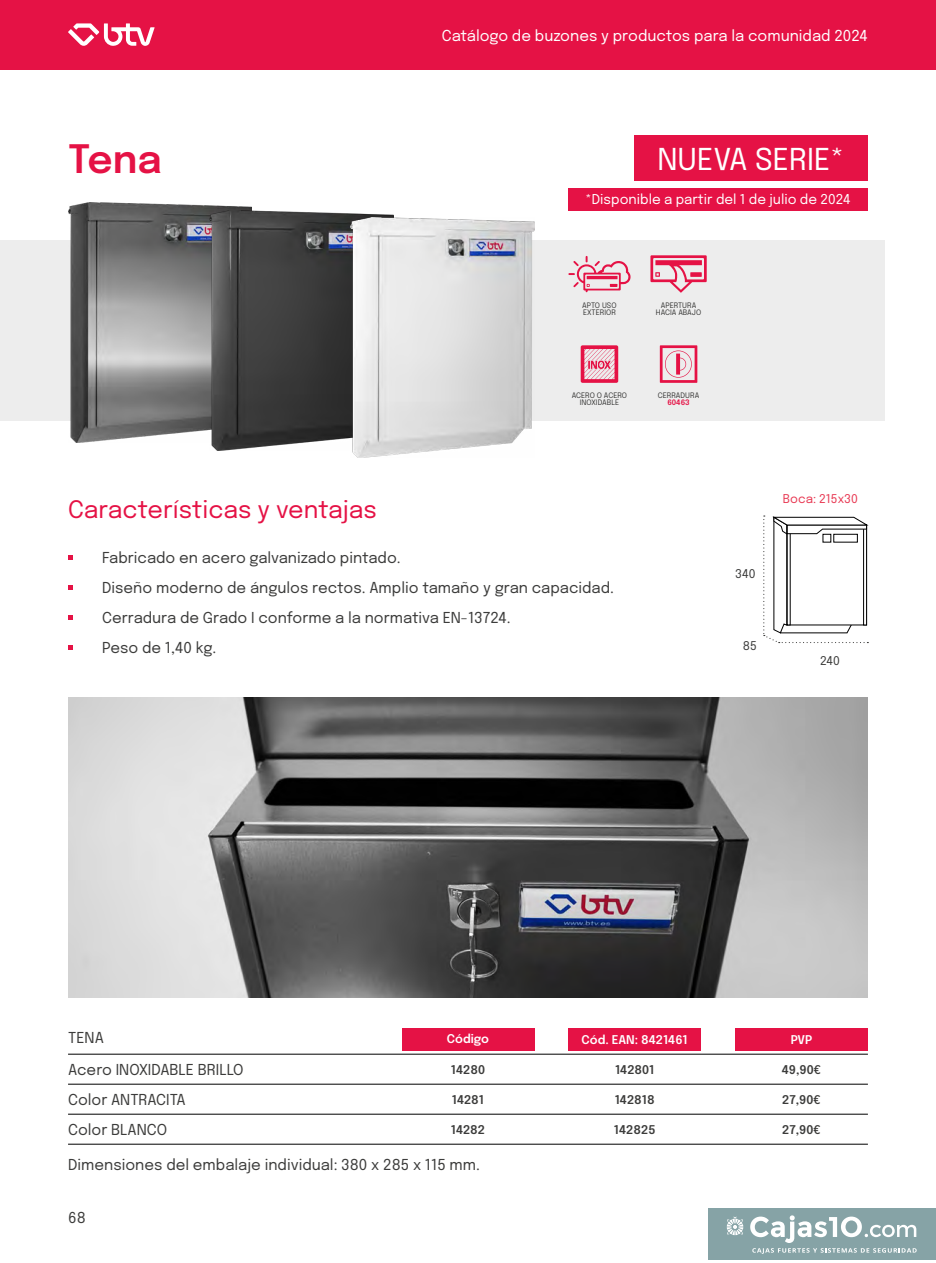
<style>
.page{position:relative;width:936px;height:1263px;background:#fff}
.page>*{position:absolute;margin:0;border:0;box-sizing:border-box;transform-origin:0 0}
.t1{font:600 39px "Epilogue";color:#e51245}
.t2{font:30px "Epilogue";color:#fff}
.t3{font:24px "Epilogue";color:#e51245}
.t4{font:15px/30px "Epilogue";color:#3c3c3b}
.t5{font:15px "Epilogue";color:#fff}
.t6{font:13.5px "Epilogue";color:#fff}
.t7{font:600 12px "Epilogue";color:#3c3c3b}
.t8{font:600 12px "Epilogue";color:#fff}
.t9{font:12px "Epilogue";color:#e83953}
.t10{font:12px "Epilogue";color:#3c3c3b}
.t11{font:7.5px/7.5px "Epilogue";letter-spacing:.005em;color:#3c3c3b;text-align:center}
.t12{font:600 7.5px "Epilogue";color:#e51245}
</style>
<div class="page">
<div style="left:0;top:0;width:935px;height:69px;background:#e51245"></div>
<svg style="left:68px;top:23px;width:87px;height:23px"></svg>
<div style="left:0;top:240px;width:884px;height:180px;background:#ededed"></div>
<svg style="left:659px;top:345px;width:38px;height:38px"></svg>
<img style="left:68px;top:203px;width:184px;height:240px">
<img style="left:209px;top:210px;width:184px;height:240px">
<svg style="left:68px;top:645px;width:4px;height:4px"></svg>
<svg style="left:68px;top:615px;width:4px;height:4px"></svg>
<svg style="left:68px;top:585px;width:4px;height:4px"></svg>
<svg style="left:68px;top:555px;width:4px;height:4px"></svg>
<img style="left:68px;top:698px;width:799px;height:300px">
<div style="left:568px;top:1028px;width:133px;height:22px;background:#e51245"></div>
<div style="left:401px;top:1028px;width:133px;height:22px;background:#e51245"></div>
<hr style="left:68px;top:1144px;width:799px;height:1px;background:#000">
<hr style="left:68px;top:1054px;width:799px;height:1px;background:#000">
<hr style="left:68px;top:1114px;width:799px;height:1px;background:#000">
<hr style="left:68px;top:1084px;width:799px;height:1px;background:#000">
<div style="left:735px;top:1028px;width:132px;height:22px;background:#e51245"></div>
<img style="left:350px;top:218px;width:184px;height:240px">
<svg style="left:763px;top:515px;width:105px;height:128px"></svg>
<svg style="left:650px;top:255px;width:56px;height:38px"></svg>
<svg style="left:568px;top:256px;width:62px;height:36px"></svg>
<div style="left:634px;top:135px;width:233px;height:45px;background:#e51245"></div>
<div style="left:568px;top:188px;width:299px;height:22px;background:#e51245"></div>
<svg style="left:580px;top:345px;width:38px;height:38px"></svg>
<div style="left:708px;top:1208px;width:227px;height:51px;background:#86a3a6"></div>
<svg style="left:726px;top:1217px;width:17px;height:18px"></svg>
<svg style="left:750px;top:1215px;width:166px;height:39px"></svg>
<h1 class="t1" style="left:68px;top:130px;width:95px">Tena</h1>
<h3 class="t3" style="left:68px;top:492px;width:310px">Características y ventajas</h3>
<p class="t5" style="left:441px;top:25px;width:427px">Catálogo de buzones y productos para la comunidad 2024</p>
<h2 class="t2" style="left:657px;top:138px;width:188px">NUEVA SERIE*</h2>
<p class="t6" style="left:585px;top:190px;width:267px">*Disponible a partir del 1 de julio de 2024</p>
<p class="t11" style="left:582px;top:301px;width:36px;text-align:left">APTO USO<br>EXTERIOR</p>
<p class="t11" style="left:656px;top:301px;width:47px">APERTURA<br>HACIA ABAJO</p>
<p class="t11" style="left:571px;top:391px;width:57px">ACERO O ACERO<br>INOXIDABLE</p>
<p class="t11" style="left:657px;top:391px;width:43px">CERRADURA</p>
<p class="t12" style="left:667px;top:397px;width:24px">60463</p>
<p class="t9" style="left:783px;top:490px;width:76px">Boca: 215x30</p>
<p class="t4" style="left:102px;top:542px;width:513px">Fabricado en acero galvanizado pintado.<br>Diseño moderno de ángulos rectos. Amplio tamaño y gran capacidad.<br>Cerradura de Grado I conforme a la normativa EN-13724.<br>Peso de 1,40 kg.</p>
<p class="t10" style="left:735px;top:565px;width:22px">340</p>
<p class="t10" style="left:742px;top:638px;width:16px">85</p>
<p class="t10" style="left:820px;top:652px;width:21px">240</p>
<p class="t4" style="left:68px;top:1022px;width:37px">TENA</p>
<p class="t8" style="left:447px;top:1030px;width:44px">Código</p>
<p class="t8" style="left:581px;top:1031px;width:108px">Cód. EAN: 8421461</p>
<p class="t8" style="left:790px;top:1031px;width:23px">PVP</p>
<p class="t4" style="left:68px;top:1054px;width:177px">Acero INOXIDABLE BRILLO</p>
<p class="t7" style="left:451px;top:1061px;width:36px">14280</p>
<p class="t7" style="left:615px;top:1061px;width:41px">142801</p>
<p class="t7" style="left:781px;top:1061px;width:41px">49,90€</p>
<p class="t4" style="left:68px;top:1084px;width:119px">Color ANTRACITA</p>
<p class="t7" style="left:451px;top:1091px;width:34px">14281</p>
<p class="t7" style="left:614px;top:1091px;width:42px">142818</p>
<p class="t7" style="left:782px;top:1091px;width:40px">27,90€</p>
<p class="t4" style="left:68px;top:1114px;width:101px">Color BLANCO</p>
<p class="t7" style="left:451px;top:1121px;width:36px">14282</p>
<p class="t7" style="left:614px;top:1121px;width:43px">142825</p>
<p class="t7" style="left:782px;top:1121px;width:40px">27,90€</p>
<p class="t4" style="left:68px;top:1149px;width:413px">Dimensiones del embalaje individual: 380 x 285 x 115 mm.</p>
<p class="t4" style="left:68px;top:1202px;width:19px">68</p>
</div>
